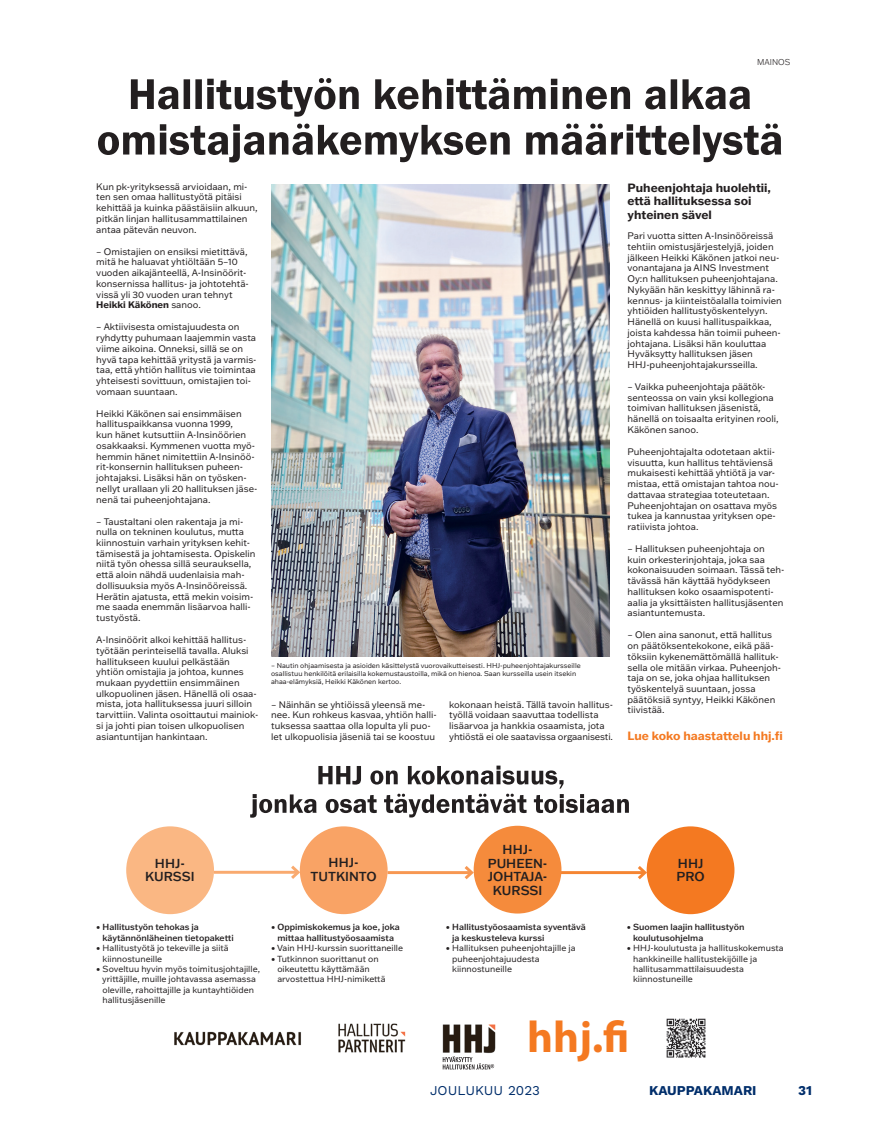
<style>
.page{position:relative;width:872px;height:1127px;background:#fff}
.page>*{position:absolute;margin:0;border:0;box-sizing:border-box;transform-origin:0 0}
.t1{font:700 44.4px "Myriad Pro";color:#f47921}
.t2{font:700 13.5px "Work Sans";color:#002e6b}
.t3{font:13.5px "Work Sans";color:#002e6b}
.t4{font:500 12.75px/13.8px "Franklin Gothic ATF";color:#231f20;text-align:center}
.t5{font:700 11.85px/13.5px "Franklin Gothic ATF";color:#231f20}
.t6{font:700 11.85px "Franklin Gothic ATF";color:#f47921}
.t7{font:9.3px/10.6px "Franklin Gothic ATF";color:#231f20}
.t8{font:8.7px/10.4px "Franklin Gothic ATF";color:#231f20}
.t9{font:500 8.7px/10.4px "Franklin Gothic ATF";color:#231f20}
.t10{font:300 8.4px "Franklin Gothic ATF";color:#231f20;scale:.96 1}
.t11{font:6.9px/8.2px "Franklin Gothic ATF";color:#231f20}
.s1{font-weight:700}
.s2{font-weight:400}
</style>
<div class="page">
<img style="left:174px;top:1031px;width:127px;height:15px">
<img style="left:338px;top:1023px;width:68px;height:30px">
<img style="left:271px;top:184px;width:338px;height:472px">
<img style="left:666px;top:1018px;width:40px;height:40px">
<svg style="left:250px;top:794px;width:379px;height:24px"></svg>
<svg style="left:318px;top:765px;width:245px;height:23px"></svg>
<div style="left:300px;top:826px;width:87px;height:88px;background:#f9a365;border-radius:50%"></div>
<hr style="left:561px;top:871px;width:84px;height:3px;background:#f58532">
<svg style="left:634px;top:866px;width:12px;height:14px"></svg>
<hr style="left:387px;top:871px;width:84px;height:3px;background:#f79752">
<svg style="left:461px;top:866px;width:12px;height:14px"></svg>
<hr style="left:214px;top:871px;width:84px;height:3px;background:#f9aa6f">
<svg style="left:288px;top:862px;width:14px;height:20px"></svg>
<div style="left:473px;top:826px;width:88px;height:87px;background:#f58b3c;border-radius:50%"></div>
<div style="left:646px;top:826px;width:88px;height:88px;background:#f47921;border-radius:50%"></div>
<div style="left:126px;top:826px;width:88px;height:88px;background:#fab783;border-radius:50%"></div>
<svg style="left:98px;top:124px;width:683px;height:38px"></svg>
<svg style="left:131px;top:78px;width:619px;height:39px"></svg>
<img style="left:442px;top:1024px;width:54px;height:30px">
<svg style="left:443px;top:1056px;width:51px;height:13px"></svg>
<p class="t10" style="left:757px;top:56px;width:36px">MAINOS</p>
<p class="t7" style="left:96px;top:181px;width:163px">Kun pk-yrityksessä arvioidaan, mi&shy;ten sen omaa hallitustyötä pitäisi kehittää ja kuinka päästäisiin alkuun, pitkän linjan hallitusammattilainen antaa pätevän neuvon.</p>
<p class="t7" style="left:96px;top:246px;width:154px">– Omistajien on ensiksi mietittävä, mitä he haluavat yhtiöltään 5–10 vuoden aikajänteellä, A-Insinöörit&shy;konsernissa hallitus- ja johtotehtä&shy;vissä yli 30 vuoden uran tehnyt <span class="s1">Heikki Käkönen</span> sanoo.</p>
<p class="t7" style="left:96px;top:321px;width:162px">– Aktiivisesta omistajuudesta on ryhdytty puhumaan laajemmin vasta viime aikoina. Onneksi, sillä se on hyvä tapa kehittää yritystä ja varmis&shy;taa, että yhtiön hallitus vie toimintaa yhteisesti sovittuun, omistajien toi&shy;vomaan suuntaan.</p>
<p class="t7" style="left:96px;top:408px;width:163px">Heikki Käkönen sai ensimmäisen hallituspaikkansa vuonna 1999,<br>kun hänet kutsuttiin A-Insinöörien osakkaaksi. Kymmenen vuotta myö&shy;hemmin hänet nimitettiin A-Insinöö&shy;rit-konsernin hallituksen puheen&shy;johtajaksi. Lisäksi hän on työsken&shy;nellyt urallaan yli 20 hallituksen jäse&shy;nenä tai puheenjohtajana.</p>
<p class="t7" style="left:96px;top:516px;width:161px">– Taustaltani olen rakentaja ja mi&shy;nulla on tekninen koulutus, mutta kiinnostuin varhain yrityksen kehit&shy;tämisestä ja johtamisesta. Opiskelin niitä työn ohessa sillä seurauksella, että aloin nähdä uudenlaisia mah&shy;dollisuuksia myös A-Insinööreissä.<br>Herätin ajatusta, että mekin voisim&shy;me saada enemmän lisäarvoa halli&shy;tustyöstä.</p>
<p class="t7" style="left:96px;top:634px;width:164px">A-Insinöörit alkoi kehittää hallitus&shy;työtään perinteisellä tavalla. Aluksi hallitukseen kuului pelkästään yhtiön omistajia ja johtoa, kunnes mukaan pyydettiin ensimmäinen ulkopuolinen jäsen. Hänellä oli osaa&shy;mista, jota hallituksessa juuri silloin tarvittiin. Valinta osoittautui mainiok&shy;si ja johti pian toisen ulkopuolisen asiantuntijan hankintaan.</p>
<p class="t11" style="left:271px;top:661px;width:311px">– Nautin ohjaamisesta ja asioiden käsittelystä vuorovaikutteisesti. HHJ-puheenjohtajakursseille osallistuu henkilöitä erilaisilla kokemustaustoilla, mikä on hienoa. Saan kursseilla usein itsekin ahaa-elämyksiä, Heikki Käkönen kertoo.</p>
<p class="t7" style="left:271px;top:699px;width:167px">– Näinhän se yhtiöissä yleensä me&shy;nee. Kun rohkeus kasvaa, yhtiön halli&shy;tuksessa saattaa olla lopulta yli puo&shy;let ulkopuolisia jäseniä tai se koostuu</p>
<p class="t7" style="left:449px;top:699px;width:165px">kokonaan heistä. Tällä tavoin hallitus&shy;työllä voidaan saavuttaa todellista lisäarvoa ja hankkia osaamista, jota yhtiöstä ei ole saatavissa orgaanisesti.</p>
<p class="t5" style="left:627px;top:180px;width:145px">Puheenjohtaja huolehtii, että hallituksessa soi yhteinen sävel</p>
<p class="t7" style="left:627px;top:230px;width:156px">Pari vuotta sitten A-Insinööreissä tehtiin omistusjärjestelyjä, joiden jälkeen Heikki Käkönen jatkoi neu&shy;vonantajana ja AINS Investment Oy:n hallituksen puheenjohtajana.<br>Nykyään hän keskittyy lähinnä ra&shy;kennus- ja kiinteistöalalla toimivien yhtiöiden hallitustyöskentelyyn.<br>Hänellä on kuusi hallituspaikkaa, joista kahdessa hän toimii puheen&shy;johtajana. Lisäksi hän kouluttaa Hyväksytty hallituksen jäsen HHJ-puheenjohtajakursseilla.</p>
<p class="t7" style="left:627px;top:381px;width:153px">– Vaikka puheenjohtaja päätök&shy;senteossa on vain yksi kollegiona toimivan hallituksen jäsenistä, hänellä on toisaalta erityinen rooli,<br>Käkönen sanoo.</p>
<p class="t7" style="left:627px;top:446px;width:153px">Puheenjohtajalta odotetaan aktii&shy;visuutta, kun hallitus tehtäviensä mukaisesti kehittää yhtiötä ja var&shy;mistaa, että omistajan tahtoa nou&shy;dattavaa strategiaa toteutetaan.<br>Puheenjohtajan on osattava myös tukea ja kannustaa yrityksen ope&shy;ratiivista johtoa.</p>
<p class="t7" style="left:627px;top:543px;width:158px">– Hallituksen puheenjohtaja on kuin orkesterinjohtaja, joka saa kokonaisuuden soimaan. Tässä teh&shy;tävässä hän käyttää hyödykseen hallituksen koko osaamispotenti&shy;aalia ja yksittäisten hallitusjäsenten asiantuntemusta.</p>
<p class="t7" style="left:627px;top:629px;width:155px">– Olen aina sanonut, että hallitus on päätöksentekokone, eikä pää&shy;töksiin kykenemättömällä hallituk&shy;sella ole mitään virkaa. Puheenjoh&shy;taja on se, joka ohjaa hallituksen työskentelyä suuntaan, jossa päätöksiä syntyy, Heikki Käkönen tiivistää.</p>
<p class="t6" style="left:627px;top:728px;width:157px">Lue koko haastattelu hhj.fi</p>
<p class="t4" style="left:145px;top:856px;width:51px">HHJ-<br>KURSSI</p>
<p class="t4" style="left:310px;top:855px;width:68px">HHJ-<br>TUTKINTO</p>
<p class="t9" style="left:102px;top:922px;width:133px;text-indent:-6px"><span class="s2">•</span> Hallitustyön tehokas ja käytännönläheinen tietopaketti</p>
<p class="t8" style="left:102px;top:942px;width:128px;text-indent:-6px">• Hallitustyötä jo tekeville ja siitä kiinnostuneille</p>
<p class="t8" style="left:102px;top:963px;width:159px;text-indent:-6px">• Soveltuu hyvin myös toimitusjohtajille, yrittäjille, muille johtavassa asemassa oleville, rahoittajille ja kuntayhtiöiden hallitusjäsenille</p>
<p class="t9" style="left:271px;top:922px;width:130px;text-align:center"><span class="s2">•</span> Oppimiskokemus ja koe, joka mittaa hallitustyöosaamista</p>
<p class="t8" style="left:271px;top:942px;width:134px">• Vain HHJ-kurssin suorittaneille</p>
<p class="t8" style="left:277px;top:953px;width:110px;text-indent:-6px">• Tutkinnon suorittanut on oikeutettu käyttämään arvostettua HHJ-nimikettä</p>
<p class="t4" style="left:488px;top:842px;width:61px">HHJ-<br>PUHEEN-<br>JOHTAJA-<br>KURSSI</p>
<p class="t9" style="left:452px;top:922px;width:135px;text-indent:-6px"><span class="s2">•</span> Hallitustyöosaamista syventävä ja keskusteleva kurssi</p>
<p class="t8" style="left:452px;top:942px;width:125px;text-indent:-6px">• Hallituksen puheenjohtajille ja puheenjohtajuudesta kiinnostuneille</p>
<p class="t4" style="left:676px;top:856px;width:30px;text-align:left">HHJ<br>PRO</p>
<p class="t9" style="left:633px;top:922px;width:113px;text-indent:-6px"><span class="s2">•</span> Suomen laajin hallitustyön koulutusohjelma</p>
<p class="t8" style="left:633px;top:942px;width:152px;text-indent:-6px">• HHJ-koulutusta ja hallituskokemusta hankkineille hallitustekijöille ja hallitusammattilaisuudesta kiinnostuneille</p>
<p class="t1" style="left:527px;top:1008px;width:104px">hhj.fi</p>
<p class="t3" style="left:430px;top:1082px;width:112px">JOULUKUU 2023</p>
<p class="t2" style="left:649px;top:1082px;width:109px">KAUPPAKAMARI</p>
<p class="t2" style="left:798px;top:1082px;width:15px">31</p>
</div>
